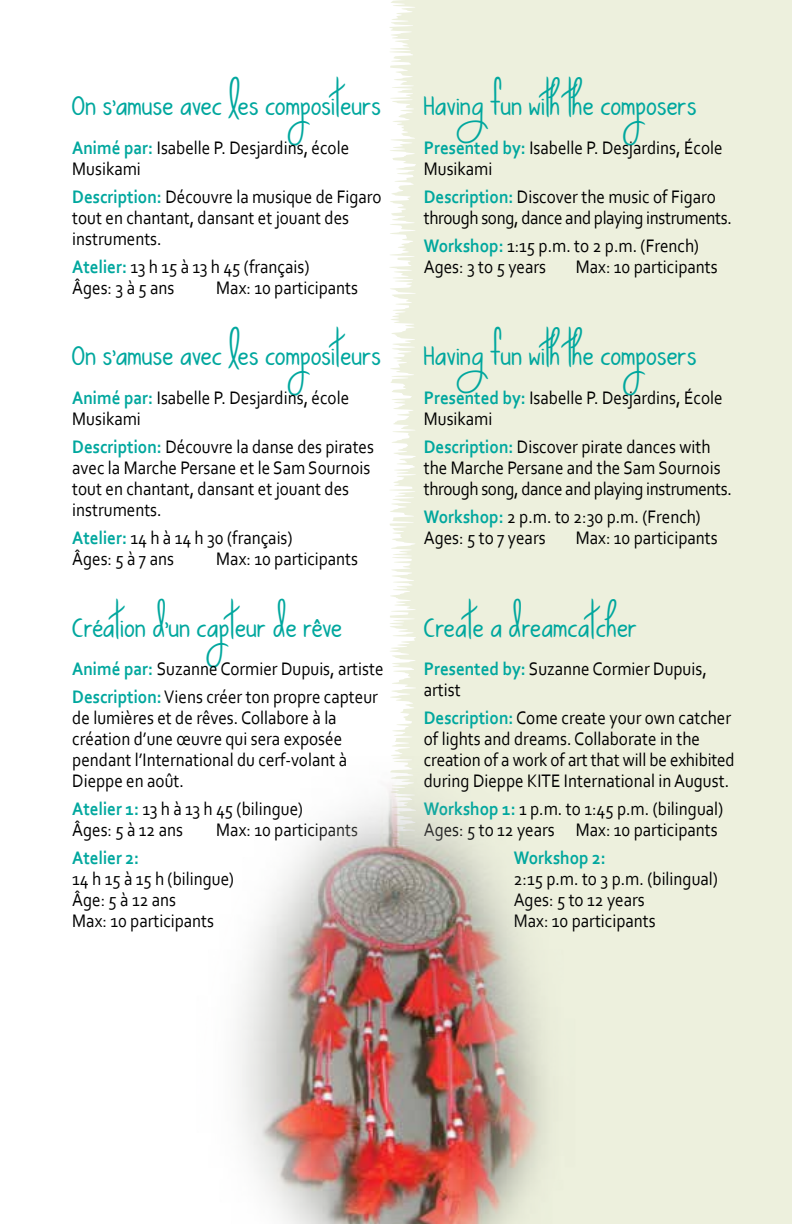
<style>
.page{position:relative;width:792px;height:1224px;background:#fff}
.page>*{position:absolute;margin:0;border:0;box-sizing:border-box;transform-origin:0 0}
.t1{font:32px "KG Waysto Say Goodbye";letter-spacing:.025em;color:#00a79e}
.t2{font:19px/21px "Corbel";color:#000;scale:.9 1}
.t3{font:19px/21px "Corbel";letter-spacing:-.02em;color:#000;scale:.9 1}
.t4{font:700 19px "Corbel";color:#00a79e;scale:.9 1}
.s1{font-weight:700;color:#00a79e}
</style>
<div class="page">
<div style="left:389px;top:0;width:403px;height:1224px;background:#edf0dd"></div>
<img style="left:238px;top:756px;width:372px;height:468px">
<h1 class="t1" style="left:72px;top:86px;width:310px">On s’amuse avec les compositeurs</h1>
<p class="t2" style="left:72px;top:136px;width:309px"><span class="s1">Animé par:</span> Isabelle P. Desjardins, école<br>Musikami</p>
<p class="t2" style="left:72px;top:186px;width:345px"><span class="s1">Description:</span> Découvre la musique de Figaro tout en chantant, dansant et jouant des instruments.</p>
<p class="t2" style="left:72px;top:256px;width:265px"><span class="s1">Atelier:</span> 13 h 15 à 13 h 45 (français)<br>Âges: 3 à 5 ans</p>
<p class="t2" style="left:216px;top:277px;width:159px">Max: 10 participants</p>
<h1 class="t1" style="left:72px;top:336px;width:310px">On s’amuse avec les compositeurs</h1>
<p class="t2" style="left:72px;top:386px;width:309px"><span class="s1">Animé par:</span> Isabelle P. Desjardins, école<br>Musikami</p>
<p class="t2" style="left:72px;top:436px;width:337px"><span class="s1">Description:</span> Découvre la danse des pirates avec la Marche Persane et le Sam Sournois tout en chantant, dansant et jouant des instruments.</p>
<p class="t2" style="left:72px;top:527px;width:246px"><span class="s1">Atelier:</span> 14 h à 14 h 30 (français)<br>Âges: 5 à 7 ans</p>
<p class="t2" style="left:216px;top:548px;width:159px">Max: 10 participants</p>
<h1 class="t1" style="left:72px;top:607px;width:271px">Création d’un capteur de rêve</h1>
<p class="t2" style="left:72px;top:654px;width:347px;line-height:28.2px"><span class="s1">Animé par:</span> Suzanne Cormier Dupuis, artiste<br><span class="s1">Description:</span> Viens créer ton propre capteur</p>
<p class="t2" style="left:72px;top:707px;width:307px">de lumières et de rêves. Collabore à la création d’une œuvre qui sera exposée pendant l’International du cerf-volant à Dieppe en août.</p>
<p class="t2" style="left:72px;top:798px;width:258px"><span class="s1">Atelier 1:</span> 13 h à 13 h 45 (bilingue)<br>Âges: 5 à 12 ans</p>
<p class="t2" style="left:216px;top:819px;width:159px">Max: 10 participants</p>
<p class="t4" style="left:72px;top:846px;width:76px">Atelier 2:</p>
<p class="t2" style="left:72px;top:868px;width:181px">14 h 15 à 15 h (bilingue)<br>Âge: 5 à 12 ans<br>Max: 10 participants</p>
<h1 class="t1" style="left:424px;top:86px;width:274px">Havingfun with the composers</h1>
<p class="t2" style="left:424px;top:136px;width:334px"><span class="s1">Presented by:</span> Isabelle P. Desjardins, École<br>Musikami</p>
<p class="t3" style="left:424px;top:186px;width:344px"><span class="s1">Description:</span> Discover the music of Figaro through song, dance and playing instruments.</p>
<p class="t2" style="left:424px;top:235px;width:307px"><span class="s1">Workshop:</span> 1:15 p.m. to 2 p.m. (French)<br>Ages: 3 to 5 years</p>
<p class="t2" style="left:576px;top:256px;width:159px">Max: 10 participants</p>
<h1 class="t1" style="left:424px;top:336px;width:274px">Havingfun with the composers</h1>
<p class="t2" style="left:424px;top:386px;width:334px"><span class="s1">Presented by:</span> Isabelle P. Desjardins, École<br>Musikami</p>
<p class="t2" style="left:424px;top:436px;width:344px"><span class="s1">Description:</span> Discover pirate dances with the Marche Persane and the Sam Sournois through song, dance and playing instruments.</p>
<p class="t2" style="left:424px;top:506px;width:309px"><span class="s1">Workshop:</span> 2 p.m. to 2:30 p.m. (French)<br>Ages: 5 to 7 years</p>
<p class="t2" style="left:576px;top:527px;width:159px">Max: 10 participants</p>
<h1 class="t1" style="left:424px;top:607px;width:215px">Create a dreamcatcher</h1>
<p class="t2" style="left:424px;top:658px;width:316px"><span class="s1">Presented by:</span> Suzanne Cormier Dupuis, artist</p>
<p class="t2" style="left:424px;top:707px;width:347px"><span class="s1">Description:</span> Come create your own catcher of lights and dreams. Collaborate in the creation of a work of art that will be exhibited during Dieppe KITE International in August.</p>
<p class="t2" style="left:424px;top:798px;width:334px"><span class="s1">Workshop 1:</span> 1 p.m. to 1:45 p.m. (bilingual)<br>Ages: 5 to 12 years Max: 10 participants</p>
<p class="t4" style="left:514px;top:846px;width:104px">Workshop 2:</p>
<p class="t2" style="left:514px;top:868px;width:228px">2:15 p.m. to 3 p.m. (bilingual)<br>Ages: 5 to 12 years<br>Max: 10 participants</p>
</div>
